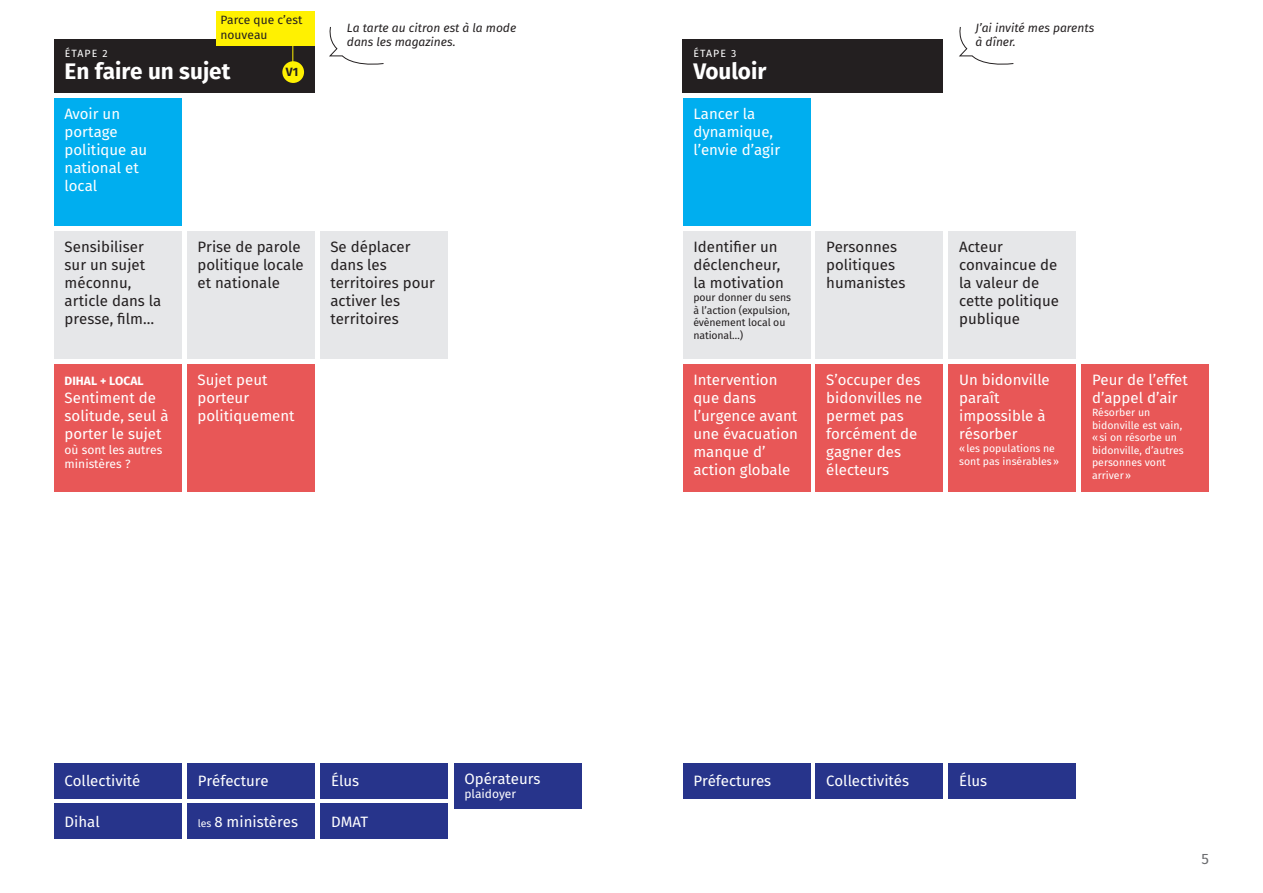
<style>
.page{position:relative;width:1263px;height:893px;background:#fff}
.page>*{position:absolute;margin:0;border:0;box-sizing:border-box;transform-origin:0 0}
.t1{font:700 22.5px "Fira Sans";color:#fff}
.t2{font:15px/18px "Fira Sans";color:#fff}
.t3{font:15px/18px "Fira Sans";color:#231f20}
.t4{font:15px "Fira Sans";color:#6c6d70}
.t5{font:italic 12px/14.4px "Fira Sans";color:#231f20}
.t6{font:12px/14.4px "Fira Sans";color:#fff}
.t7{font:12px/14.4px "Fira Sans";color:#231f20}
.t8{font:700 12px "Fira Sans";color:#fff}
.t9{font:700 12px "Fira Sans";color:#231f20}
.t10{font:10.5px/12.6px "Fira Sans";color:#fff}
.t11{font:10.5px/12.6px "Fira Sans";letter-spacing:-.01em;color:#231f20}
.s1{font-size:10.5px}
</style>
<div class="page">
<div style="left:54px;top:40px;width:260px;height:53px;background:#231f20"></div>
<div style="left:54px;top:804px;width:128px;height:35px;background:#27348b"></div>
<div style="left:187px;top:804px;width:128px;height:35px;background:#27348b"></div>
<div style="left:187px;top:763px;width:128px;height:35px;background:#27348b"></div>
<div style="left:320px;top:763px;width:128px;height:35px;background:#27348b"></div>
<div style="left:320px;top:804px;width:128px;height:35px;background:#27348b"></div>
<div style="left:683px;top:763px;width:127px;height:35px;background:#27348b"></div>
<div style="left:816px;top:763px;width:127px;height:35px;background:#27348b"></div>
<div style="left:948px;top:763px;width:128px;height:35px;background:#27348b"></div>
<div style="left:187px;top:231px;width:127px;height:128px;background:#e6e7e9"></div>
<div style="left:54px;top:231px;width:128px;height:128px;background:#e6e7e9"></div>
<div style="left:320px;top:231px;width:127px;height:128px;background:#e6e7e9"></div>
<div style="left:54px;top:364px;width:128px;height:128px;background:#e85757"></div>
<div style="left:187px;top:364px;width:127px;height:128px;background:#e85757"></div>
<svg style="left:329px;top:27px;width:55px;height:38px"></svg>
<div style="left:216px;top:12px;width:99px;height:34px;background:#fff101"></div>
<svg style="left:292px;top:46px;width:1px;height:15px"></svg>
<div style="left:816px;top:231px;width:127px;height:128px;background:#e6e7e9"></div>
<div style="left:948px;top:231px;width:128px;height:128px;background:#e6e7e9"></div>
<div style="left:683px;top:231px;width:127px;height:128px;background:#e6e7e9"></div>
<div style="left:683px;top:364px;width:127px;height:128px;background:#e85757"></div>
<div style="left:1081px;top:364px;width:128px;height:128px;background:#e85757"></div>
<div style="left:816px;top:364px;width:127px;height:128px;background:#e85757"></div>
<div style="left:948px;top:364px;width:128px;height:128px;background:#e85757"></div>
<svg style="left:959px;top:27px;width:55px;height:38px"></svg>
<div style="left:282px;top:61px;width:22px;height:22px;background:#fff101;border-radius:50%"></div>
<div style="left:683px;top:40px;width:260px;height:53px;background:#231f20"></div>
<div style="left:54px;top:98px;width:128px;height:128px;background:#00aeef"></div>
<div style="left:683px;top:98px;width:127px;height:128px;background:#00aeef"></div>
<div style="left:54px;top:763px;width:128px;height:35px;background:#27348b"></div>
<div style="left:454px;top:763px;width:127px;height:46px;background:#27348b"></div>
<p class="t7" style="left:221px;top:13px;width:83px">Parce que c’est nouveau</p>
<p class="t10" style="left:65px;top:46px;width:44px">ÉTAPE 2</p>
<p class="t1" style="left:65px;top:52px;width:167px">En faire un sujet</p>
<p class="t9" style="left:286px;top:62px;width:14px">V1</p>
<p class="t5" style="left:347px;top:20px;width:171px">La tarte au citron est à la mode dans les magazines.</p>
<p class="t10" style="left:693px;top:46px;width:44px">ÉTAPE 3</p>
<p class="t1" style="left:693px;top:52px;width:74px">Vouloir</p>
<p class="t2" style="left:65px;top:105px;width:84px">Avoir un portage politique au national et local</p>
<p class="t2" style="left:693px;top:105px;width:88px">Lancer la dynamique, l’envie d’agir</p>
<p class="t5" style="left:976px;top:20px;width:120px">J’ai invité mes parents à dîner.</p>
<p class="t3" style="left:65px;top:238px;width:98px">Sensibiliser sur un sujet méconnu, article dans la presse, film…</p>
<p class="t3" style="left:330px;top:238px;width:106px">Se déplacer dans les territoires pour activer les territoires</p>
<p class="t3" style="left:198px;top:238px;width:108px">Prise de parole politique locale et nationale</p>
<p class="t8" style="left:65px;top:371px;width:81px">DIHAL + LOCAL</p>
<p class="t2" style="left:65px;top:389px;width:105px">Sentiment de solitude, seul à porter le sujet</p>
<p class="t6" style="left:65px;top:442px;width:99px">où sont les autres ministères ?</p>
<p class="t2" style="left:198px;top:371px;width:99px">Sujet peut porteur politiquement</p>
<p class="t3" style="left:693px;top:238px;width:92px">Identifier un déclencheur, la motivation</p>
<p class="t11" style="left:693px;top:291px;width:99px">pour donner du sens à l’action (expulsion, évènement local ou national…)</p>
<p class="t2" style="left:693px;top:371px;width:106px">Intervention que dans l’urgence avant une évacuation manque d’ action globale</p>
<p class="t2" style="left:1092px;top:371px;width:97px">Peur de l’effet d’appel d’air</p>
<p class="t3" style="left:826px;top:238px;width:81px">Personnes politiques humanistes</p>
<p class="t3" style="left:959px;top:238px;width:101px">Acteur convaincue de la valeur de cette politique publique</p>
<p class="t2" style="left:826px;top:371px;width:98px">S’occuper des bidonvilles ne permet pas forcément de gagner des électeurs</p>
<p class="t2" style="left:959px;top:371px;width:92px">Un bidonville paraît impossible à résorber</p>
<p class="t10" style="left:1092px;top:406px;width:93px">Résorber un bidonville est vain, «si on résorbe un bidonville, d’autres personnes vont arriver»</p>
<p class="t10" style="left:959px;top:442px;width:101px">«les populations ne sont pas insérables»</p>
<p class="t2" style="left:65px;top:771px;width:77px">Collectivité</p>
<p class="t2" style="left:464px;top:769px;width:78px">Opérateurs</p>
<p class="t6" style="left:464px;top:787px;width:53px">plaidoyer</p>
<p class="t2" style="left:198px;top:771px;width:72px">Préfecture</p>
<p class="t2" style="left:331px;top:771px;width:30px">Élus</p>
<p class="t2" style="left:331px;top:812px;width:39px">DMAT</p>
<p class="t2" style="left:65px;top:812px;width:37px">Dihal</p>
<p class="t2" style="left:198px;top:812px;width:102px"><span class="s1">les</span> 8 ministères</p>
<p class="t2" style="left:693px;top:771px;width:79px">Préfectures</p>
<p class="t2" style="left:826px;top:771px;width:84px">Collectivités</p>
<p class="t2" style="left:959px;top:771px;width:30px">Élus</p>
<p class="t4" style="left:1201px;top:847px;width:9px">5</p>
</div>
